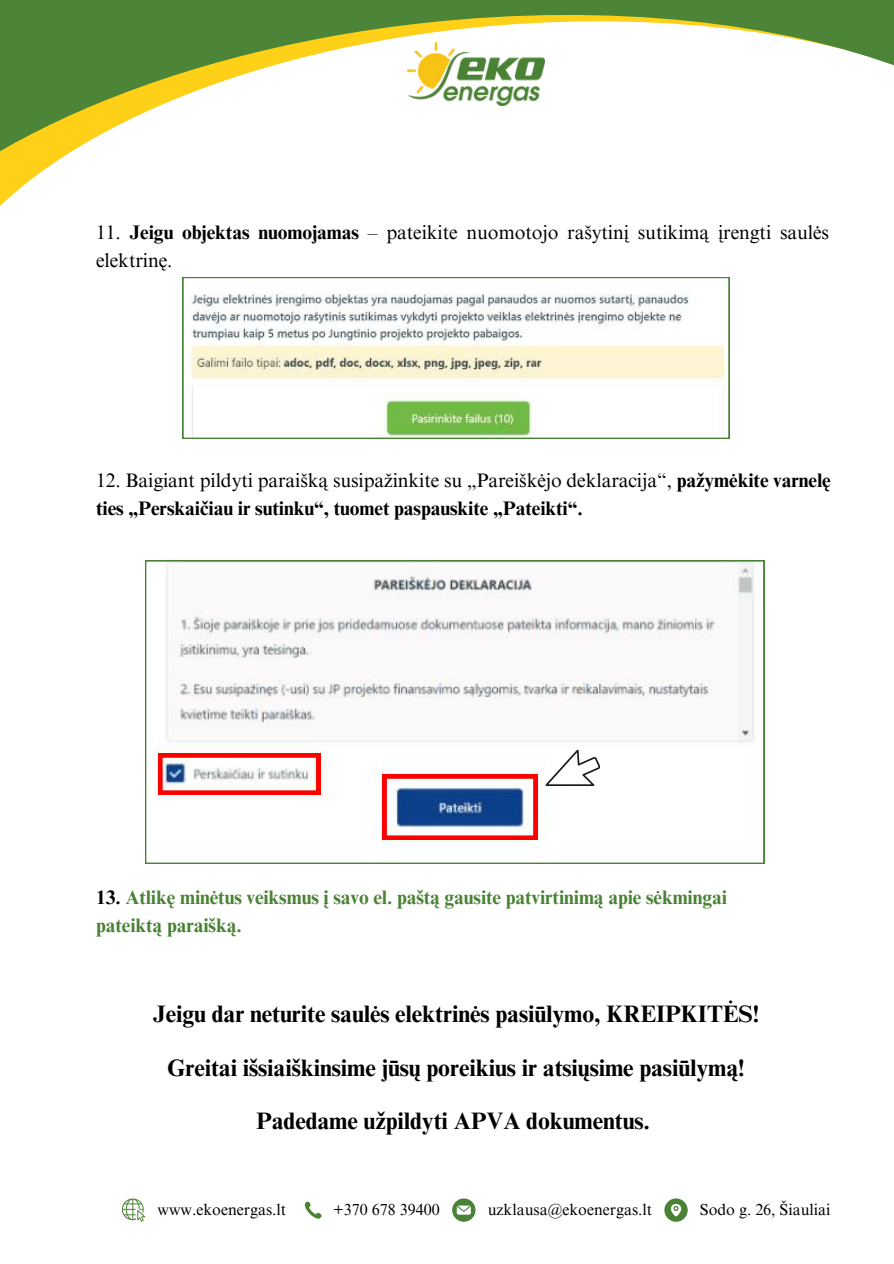
<style>
.page{position:relative;width:894px;height:1264px;background:#fff}
.page>*{position:absolute;margin:0;border:0;box-sizing:border-box;transform-origin:0 0}
.t1{font:700 23.85px "Times NRMT Pro";letter-spacing:-.005em;color:#000}
.t2{font:700 19.5px/28.2px "Times NRMT Pro";letter-spacing:-.005em;color:#000}
.t3{font:700 19.5px/28.2px "Times NRMT Pro";letter-spacing:-.005em;color:#4a8235}
.t4{font:19.5px/28.2px "Times NRMT Pro";letter-spacing:-.005em;color:#000}
.t5{font:16.05px "Times NRMT Pro";color:#000}
.t6{font:15.9px "Times NRMT Pro";color:#000}
.s1{font-weight:700}
.s2{font-weight:400}
.s3{color:#000}
</style>
<div class="page">
<svg style="left:0;top:0;width:893px;height:206px"></svg>
<svg style="left:182px;top:277px;width:547px;height:162px"></svg>
<svg style="left:145px;top:560px;width:619px;height:303px"></svg>
<svg style="left:122px;top:1198px;width:23px;height:23px"></svg>
<svg style="left:304px;top:1201px;width:18px;height:18px"></svg>
<svg style="left:452px;top:1198px;width:23px;height:23px"></svg>
<svg style="left:664px;top:1198px;width:23px;height:23px"></svg>
<svg style="left:545px;top:747px;width:56px;height:42px"></svg>
<p class="t4" style="left:96px;top:220px;width:734px">11. <span class="s1">Jeigu objektas nuomojamas</span> – pateikite nuomotojo rašytinį sutikimą įrengti saulės elektrinę.</p>
<h3 class="t2" style="left:96px;top:468px;width:736px"><span class="s2">12. Baigiant pildyti paraišką susipažinkite su „Pareiškėjo deklaracija“,</span> pažymėkite varnelę ties „Perskaičiau ir sutinku“, tuomet paspauskite „Pateikti“.</h3>
<p class="t3" style="left:96px;top:885px;width:632px"><span class="s3">13.</span> Atlikę minėtus veiksmus į savo el. paštą gausite patvirtinimą apie sėkmingai pateiktą paraišką.</p>
<p class="t1" style="left:153px;top:1004px;width:608px">Jeigu dar neturite saulės elektrinės pasiūlymo, KREIPKITĖS!</p>
<p class="t1" style="left:167px;top:1058px;width:578px">Greitai išsiaiškinsime jūsų poreikius ir atsiųsime pasiūlymą!</p>
<p class="t1" style="left:256px;top:1111px;width:395px">Padedame užpildyti APVA dokumentus.</p>
<p class="t5" style="left:157px;top:1203px;width:130px">www.ekoenergas.lt</p>
<p class="t5" style="left:333px;top:1203px;width:108px">+370 678 39400</p>
<h2 class="t5" style="left:487px;top:1203px;width:166px">uzklausa@ekoenergas.lt</h2>
<h1 class="t6" style="left:699px;top:1203px;width:132px">Sodo g. 26, Šiauliai</h1>
</div>
